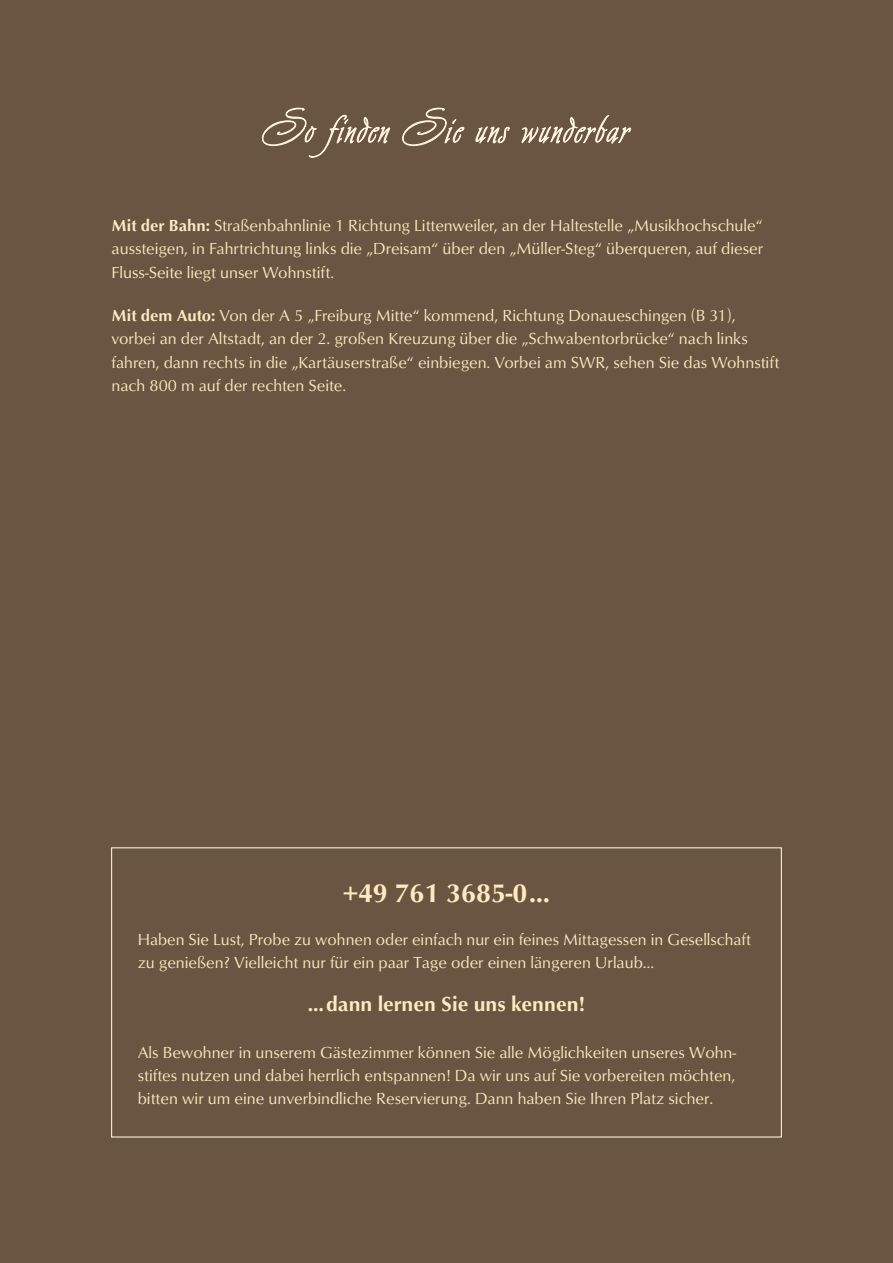
<style>
.page{position:relative;width:893px;height:1263px;background:#6a5542}
.page>*{position:absolute;margin:0;border:0;box-sizing:border-box;transform-origin:0 0}
.t1{font:500 27px "O004 T";color:#ffe9c0}
.t2{font:500 21px "O004 T";color:#ffe9c0}
.t3{font:16.5px/23.4px "O004 T";color:#ffe9c0;text-align:justify}
.s1{font-weight:500}
</style>
<div class="page">
<svg style="left:262px;top:108px;width:128px;height:50px"></svg>
<svg style="left:402px;top:108px;width:62px;height:38px"></svg>
<svg style="left:476px;top:126px;width:34px;height:17px"></svg>
<svg style="left:521px;top:115px;width:110px;height:29px"></svg>
<p class="t3" style="left:112px;top:213px;width:653px"><span class="s1">Mit der Bahn:</span> Straßenbahnlinie 1 Richtung Littenweiler, an der Haltestelle „Musikhochschule“ aussteigen, in Fahrtrichtung links die „Dreisam“ über den „Müller-Steg“ überqueren, auf dieser Fluss-Seite liegt unser Wohnstift.</p>
<p class="t3" style="left:112px;top:303px;width:669px;text-align:left"><span class="s1">Mit dem Auto:</span> Von der A 5 „Freiburg Mitte“ kommend, Richtung Donaueschingen (B 31), vorbei an der Altstadt, an der 2. großen Kreuzung über die „Schwabentorbrücke“ nach links fahren, dann rechts in die „Kartäuserstraße“ einbiegen. Vorbei am SWR, sehen Sie das Wohnstift nach 800 m auf der rechten Seite.</p>
<h1 class="t1" style="left:343px;top:877px;width:208px">+49 761 3685-0…</h1>
<p class="t3" style="left:138px;top:927px;width:615px">Haben Sie Lust, Probe zu wohnen oder einfach nur ein feines Mittagessen in Gesellschaft zu genießen? Vielleicht nur für ein paar Tage oder einen längeren Urlaub…</p>
<p class="t2" style="left:308px;top:992px;width:279px">…dann lernen Sie uns kennen!</p>
<p class="t3" style="left:138px;top:1040px;width:600px">Als Bewohner in unserem Gästezimmer können Sie alle Möglichkeiten unseres Wohn&shy;stiftes nutzen und dabei herrlich entspannen! Da wir uns auf Sie vorbereiten möchten, bitten wir um eine unverbindliche Reservierung. Dann haben Sie Ihren Platz sicher.</p>
</div>
